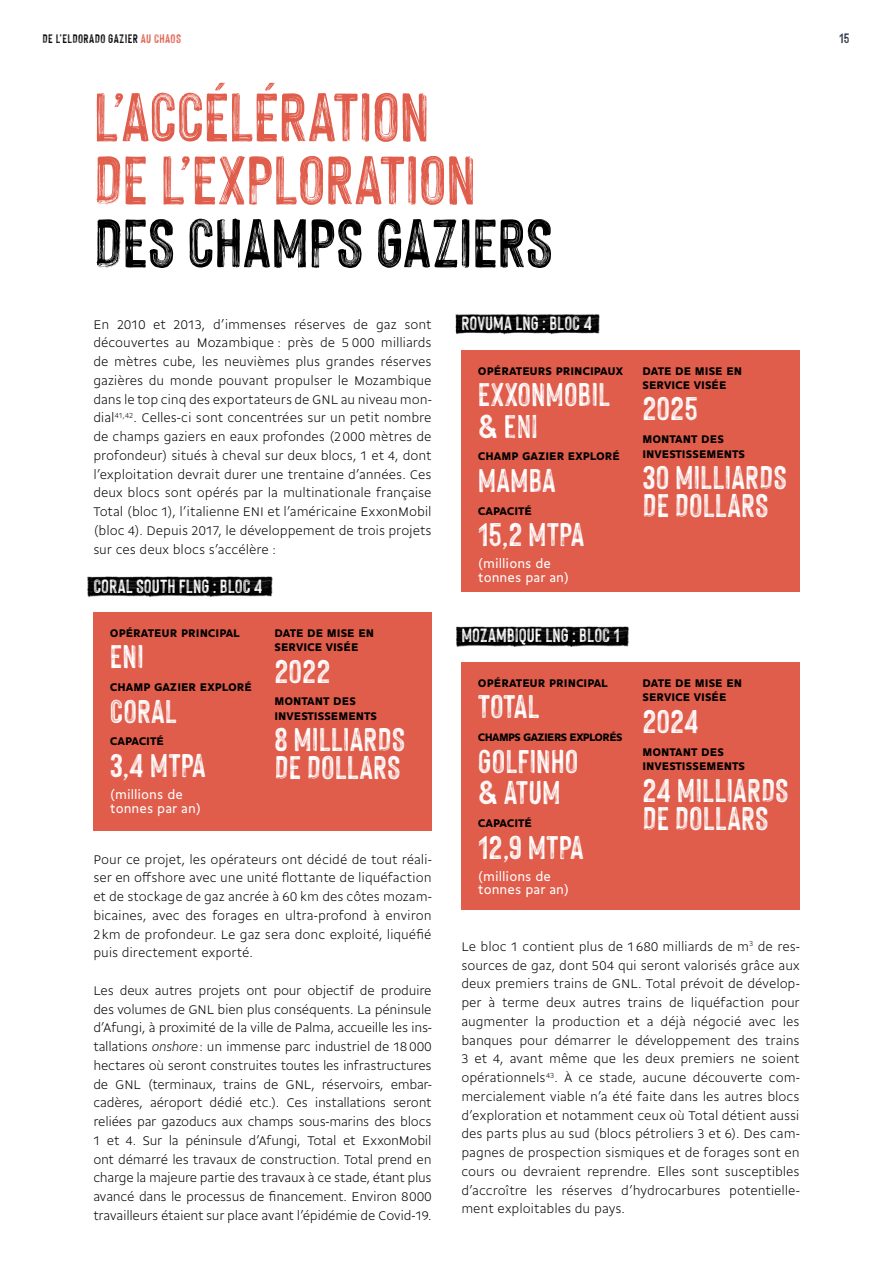
<style>
.page{position:relative;width:893px;height:1263px;background:#fff}
.page>*{position:absolute;margin:0;border:0;box-sizing:border-box;transform-origin:0 0}
.t1{font:75px/63px "Hackney Vector";letter-spacing:-.01em;color:#e05c4b}
.t2{font:75px "Hackney Vector";letter-spacing:-.015em;color:#000}
.t3{font:36px/28px "Hackney Vector";color:#fff}
.t4{font:21px "Hackney Vector";color:#fff}
.t5{font:15px "Hackney Vector";color:#2a3342}
.t6{font:300 13.5px/18.8px "Gemeli";letter-spacing:-.005em;color:#000;text-align:justify}
.t7{font:13.5px/13.5px "Gemeli";color:#fff}
.t8{font:13.5px "Hackney Vector";letter-spacing:.025em;color:#000}
.t9{font:900 12px/14.4px "Gemeli";color:#000}
.t10{font:900 12px "Gemeli";letter-spacing:-.02em;color:#000}
.t11{font:900 11.7px "Gemeli";letter-spacing:-.05em;color:#000}
.s1{color:#e05c4b}
.s2{font-style:italic}
</style>
<div class="page">
<img style="left:455px;top:314px;width:145px;height:21px">
<img style="left:455px;top:626px;width:174px;height:21px">
<img style="left:87px;top:576px;width:186px;height:21px">
<div style="left:93px;top:612px;width:339px;height:219px;background:#e05c4b"></div>
<div style="left:461px;top:350px;width:339px;height:242px;background:#e05c4b"></div>
<div style="left:461px;top:662px;width:339px;height:248px;background:#e05c4b"></div>
<p class="t8" style="left:43px;top:31px;width:140px">DE L’ELDORADO GAZIER <span class="s1">AU CHAOS</span></p>
<p class="t5" style="left:839px;top:30px;width:12px">15</p>
<h1 class="t1" style="left:93px;top:83px;width:384px">L’ACCÉLÉRATION<br>DE L’EXPLORATION</h1>
<h1 class="t2" style="left:93px;top:202px;width:461px">DES CHAMPS GAZIERS</h1>
<p class="t6" style="left:93px;top:314px;width:340px">En 2010 et 2013, d’immenses réserves de gaz sont découvertes au Mozambique : près de 5 000 milliards de mètres cube, les neuvièmes plus grandes réserves gazières du monde pouvant propulser le Mozambique dans le top cinq des exportateurs de GNL au niveau mon&shy;dial<sup>41,42</sup>. Celles-ci sont concentrées sur un petit nombre de champs gaziers en eaux profondes (2 000 mètres de profondeur) situés à cheval sur deux blocs, 1 et 4, dont l’exploitation devrait durer une trentaine d’années. Ces deux blocs sont opérés par la multinationale française Total (bloc 1), l’italienne ENI et l’américaine ExxonMobil (bloc 4). Depuis 2017, le développement de trois projets sur ces deux blocs s’accélère :</p>
<h3 class="t4" style="left:93px;top:574px;width:171px">CORAL SOUTH FLNG : BLOC 4</h3>
<p class="t9" style="left:110px;top:625px;width:131px">OPÉRATEUR PRINCIPAL</p>
<h2 class="t3" style="left:110px;top:641px;width:35px">ENI</h2>
<p class="t9" style="left:110px;top:679px;width:144px">CHAMP GAZIER EXPLORÉ</p>
<h2 class="t3" style="left:110px;top:696px;width:69px">CORAL</h2>
<p class="t10" style="left:110px;top:733px;width:56px">CAPACITÉ</p>
<h2 class="t3" style="left:110px;top:750px;width:98px">3,4 MTPA</h2>
<p class="t7" style="left:110px;top:787px;width:93px">(millions de tonnes par an)</p>
<p class="t9" style="left:274px;top:625px;width:101px">DATE DE MISE EN<br>SERVICE VISÉE</p>
<h2 class="t3" style="left:274px;top:656px;width:57px">2022</h2>
<p class="t9" style="left:274px;top:693px;width:104px">MONTANT DES<br>INVESTISSEMENTS</p>
<h2 class="t3" style="left:274px;top:725px;width:132px">8 MILLIARDS<br>DE DOLLARS</h2>
<p class="t6" style="left:93px;top:849px;width:340px">Pour ce projet, les opérateurs ont décidé de tout réali&shy;ser en offshore avec une unité flottante de liquéfaction et de stockage de gaz ancrée à 60 km des côtes mozam&shy;bicaines, avec des forages en ultra-profond à environ 2 km de profondeur. Le gaz sera donc exploité, liquéfié puis directement exporté.</p>
<p class="t6" style="left:93px;top:980px;width:340px">Les deux autres projets ont pour objectif de produire des volumes de GNL bien plus conséquents. La péninsule d’Afungi, à proximité de la ville de Palma, accueille les ins&shy;tallations <span class="s2">onshore</span> : un immense parc industriel de 18 000 hectares où seront construites toutes les infrastructures de GNL (terminaux, trains de GNL, réservoirs, embar&shy;cadères, aéroport dédié etc.). Ces installations seront reliées par gazoducs aux champs sous-marins des blocs 1 et 4. Sur la péninsule d’Afungi, Total et ExxonMobil ont démarré les travaux de construction. Total prend en charge la majeure partie des travaux à ce stade, étant plus avancé dans le processus de financement. Environ 8 000 travailleurs étaient sur place avant l’épidémie de Covid-19.</p>
<h3 class="t4" style="left:461px;top:312px;width:132px">ROVUMA LNG : BLOC 4</h3>
<p class="t9" style="left:478px;top:363px;width:147px">OPÉRATEURS PRINCIPAUX</p>
<h2 class="t3" style="left:478px;top:378px;width:134px;line-height:31.5px">EXXONMOBIL &amp; ENI</h2>
<p class="t9" style="left:478px;top:448px;width:144px">CHAMP GAZIER EXPLORÉ</p>
<h2 class="t3" style="left:478px;top:465px;width:79px">MAMBA</h2>
<p class="t10" style="left:478px;top:502px;width:56px">CAPACITÉ</p>
<h2 class="t3" style="left:478px;top:520px;width:108px">15,2 MTPA</h2>
<p class="t7" style="left:478px;top:556px;width:93px">(millions de tonnes par an)</p>
<h3 class="t4" style="left:461px;top:624px;width:160px">MOZAMBIQUE LNG : BLOC 1</h3>
<p class="t9" style="left:478px;top:675px;width:131px">OPÉRATEUR PRINCIPAL</p>
<h2 class="t3" style="left:478px;top:692px;width:63px">TOTAL</h2>
<p class="t11" style="left:478px;top:729px;width:146px">CHAMPS GAZIERS EXPLORÉS</p>
<h2 class="t3" style="left:478px;top:744px;width:102px;line-height:31.5px">GOLFINHO &amp; ATUM</h2>
<p class="t10" style="left:478px;top:815px;width:56px">CAPACITÉ</p>
<h2 class="t3" style="left:478px;top:832px;width:107px">12,9 MTPA</h2>
<p class="t7" style="left:478px;top:868px;width:93px">(millions de tonnes par an)</p>
<p class="t9" style="left:642px;top:363px;width:101px">DATE DE MISE EN<br>SERVICE VISÉE</p>
<h2 class="t3" style="left:642px;top:394px;width:57px">2025</h2>
<p class="t9" style="left:642px;top:431px;width:104px">MONTANT DES<br>INVESTISSEMENTS</p>
<h2 class="t3" style="left:642px;top:462px;width:146px">30 MILLIARDS<br>DE DOLLARS</h2>
<p class="t9" style="left:642px;top:675px;width:101px">DATE DE MISE EN<br>SERVICE VISÉE</p>
<h2 class="t3" style="left:642px;top:706px;width:58px">2024</h2>
<p class="t9" style="left:642px;top:744px;width:104px">MONTANT DES<br>INVESTISSEMENTS</p>
<h2 class="t3" style="left:642px;top:775px;width:148px">24 MILLIARDS<br>DE DOLLARS</h2>
<p class="t6" style="left:461px;top:936px;width:340px">Le bloc 1 contient plus de 1 680 milliards de m<sup>3</sup> de res&shy;sources de gaz, dont 504 qui seront valorisés grâce aux deux premiers trains de GNL. Total prévoit de dévelop&shy;per à terme deux autres trains de liquéfaction pour augmenter la production et a déjà négocié avec les banques pour démarrer le développement des trains 3 et 4, avant même que les deux premiers ne soient opérationnels<sup>43</sup>. À ce stade, aucune découverte com&shy;mercialement viable n’a été faite dans les autres blocs d’exploration et notamment ceux où Total détient aussi des parts plus au sud (blocs pétroliers 3 et 6). Des cam&shy;pagnes de prospection sismiques et de forages sont en cours ou devraient reprendre. Elles sont susceptibles d’accroître les réserves d’hydrocarbures potentielle&shy;ment exploitables du pays.</p>
</div>
